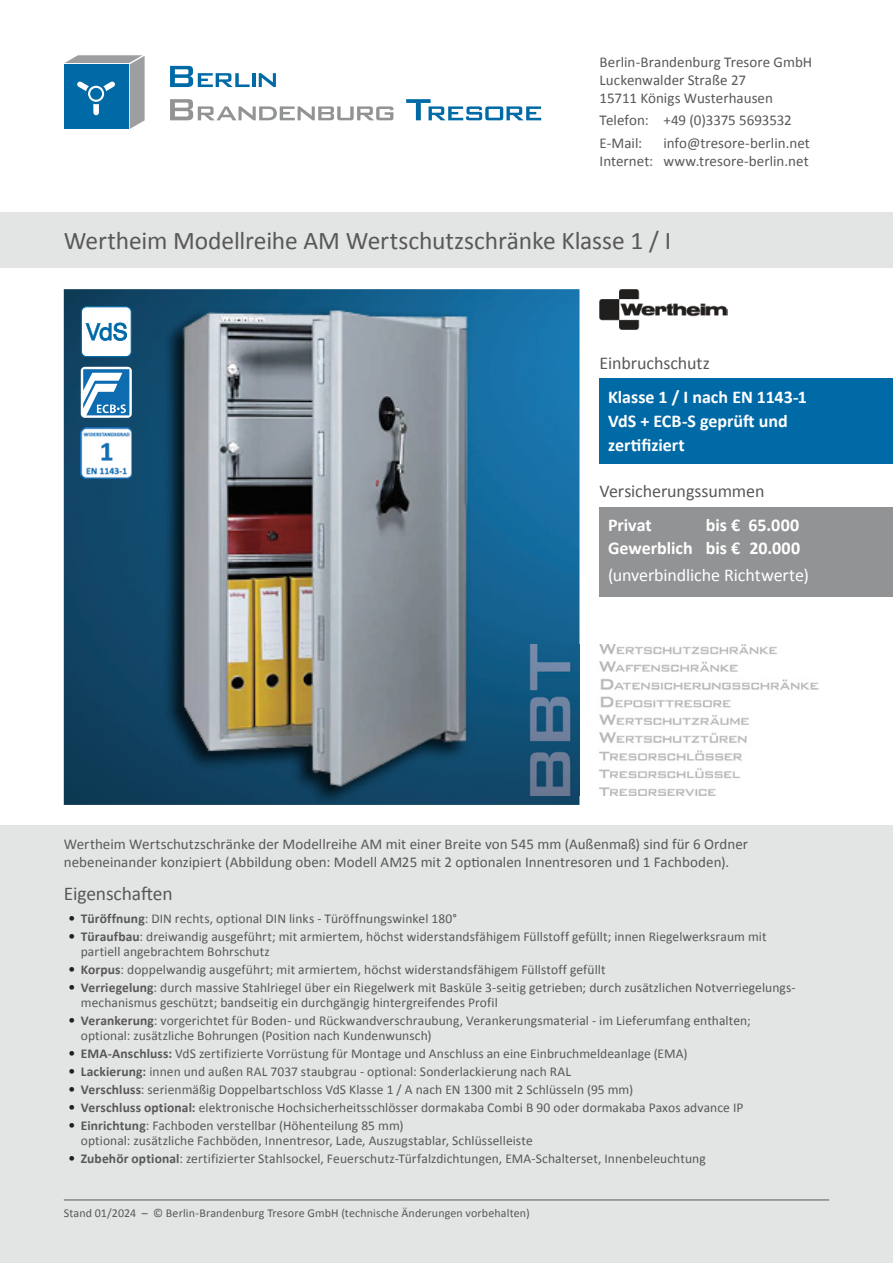
<style>
.page{position:relative;width:893px;height:1263px;background:#fff}
.page>*{position:absolute;margin:0;border:0;box-sizing:border-box;transform-origin:0 0}
.t1{font:25.5px "Calibri";letter-spacing:-.005em;color:#58585a}
.t2{font:19.5px "Calibri";letter-spacing:-.01em;color:#58585a}
.t3{font:700 18px/24px "Calibri";color:#fff}
.t4{font:18px "Calibri";letter-spacing:-.005em;color:#58585a}
.t5{font:18px "Calibri";letter-spacing:-.005em;color:#fff}
.t6{font:15px/18px "Calibri";color:#58585a}
.t7{font:13.5px/15px "Calibri";letter-spacing:.005em;color:#58585a}
.t8{font:12px "Calibri";letter-spacing:.01em;color:#58585a}
.s1{font-size:15px;color:#1e2122}
.s2{font-weight:700}
</style>
<div class="page">
<div style="left:1px;top:826px;width:891px;height:436px;background:#e3e4e4"></div>
<div style="left:0;top:825px;width:893px;height:438px;border:2px solid #e3e4e4"></div>
<div style="left:0;top:213px;width:893px;height:55px;background:#e3e4e4"></div>
<hr style="left:64px;top:1199px;width:765px;height:1px;background:#58585a">
<img style="left:64px;top:289px;width:515px;height:516px">
<img style="left:81px;top:427px;width:51px;height:51px">
<svg style="left:81px;top:306px;width:51px;height:51px"></svg>
<img style="left:529px;top:644px;width:290px;height:151px">
<div style="left:81px;top:367px;width:51px;height:51px;border:2px solid #fff;border-radius:3px"></div>
<svg style="left:83px;top:369px;width:46px;height:46px"></svg>
<div style="left:600px;top:378px;width:293px;height:85px;background:#006aa7"></div>
<div style="left:600px;top:507px;width:293px;height:89px;background:#929395"></div>
<img style="left:600px;top:289px;width:127px;height:40px">
<svg style="left:64px;top:55px;width:81px;height:74px;background:#3d84ac"></svg>
<svg style="left:86px;top:83px;width:21px;height:21px"></svg>
<div style="left:88px;top:86px;width:16px;height:16px;border:2px solid #fff;border-radius:50%"></div>
<svg style="left:170px;top:66px;width:80px;height:21px"></svg>
<hr style="left:252px;top:73px;width:3px;height:14px;background:#006aa7">
<svg style="left:259px;top:73px;width:17px;height:14px"></svg>
<svg style="left:170px;top:99px;width:223px;height:21px"></svg>
<svg style="left:406px;top:99px;width:135px;height:21px"></svg>
<p class="t6" style="left:600px;top:53px;width:214px">Berlin-Brandenburg Tresore GmbH<br>Luckenwalder Straße 27<br>15711 Königs Wusterhausen</p>
<p class="t6" style="left:600px;top:109px;width:194px;line-height:22.5px">Telefon: +49 (0)3375 5693532<br>E-Mail:</p>
<p class="t6" style="left:600px;top:134px;width:212px;text-align:right">info@tresore-berlin.net<br>Internet: www.tresore-berlin.net</p>
<h1 class="t1" style="left:64px;top:224px;width:609px">Wertheim Modellreihe AM Wertschutzschränke Klasse 1 / I</h1>
<h3 class="t4" style="left:600px;top:351px;width:112px">Einbruchschutz</h3>
<h3 class="t3" style="left:608px;top:385px;width:200px">Klasse 1 / I nach EN 1143-1<br>VdS + ECB-S geprüft und zertifiziert</h3>
<h3 class="t4" style="left:600px;top:480px;width:166px">Versicherungssummen</h3>
<h3 class="t3" style="left:608px;top:514px;width:194px;line-height:22.5px;text-align:right">bis € 65.000<br>Gewerblich bis € 20.000</h3>
<h3 class="t5" style="left:608px;top:563px;width:202px">(unverbindliche Richtwerte)</h3>
<h3 class="t3" style="left:608px;top:513px;width:45px">Privat</h3>
<p class="t6" style="left:64px;top:835px;width:686px">Wertheim Wertschutzschränke der Modellreihe AM mit einer Breite von 545 mm (Außenmaß) sind für 6 Ordner nebeneinander konzipiert (Abbildung oben: Modell AM25 mit 2 optionalen Innentresoren und 1 Fachboden).</p>
<h2 class="t2" style="left:64px;top:881px;width:110px">Eigenschaften</h2>
<p class="t7" style="left:68px;top:910px;width:391px"><span class="s1">•</span> <span class="s2">Türöffnung</span>: DIN rechts, optional DIN links - Türöffnungswinkel 180°</p>
<p class="t7" style="left:81px;top:928px;width:687px;text-indent:-13px"><span class="s1">•</span> <span class="s2">Türaufbau</span>: dreiwandig ausgeführt; mit armiertem, höchst widerstandsfähigem Füllstoff gefüllt; innen Riegelwerksraum mit partiell angebrachtem Bohrschutz</p>
<p class="t7" style="left:68px;top:961px;width:539px"><span class="s1">•</span> <span class="s2">Korpus</span>: doppelwandig ausgeführt; mit armiertem, höchst widerstandsfähigem Füllstoff gefüllt</p>
<p class="t7" style="left:81px;top:979px;width:716px;text-indent:-13px"><span class="s1">•</span> <span class="s2">Verriegelung</span>: durch massive Stahlriegel über ein Riegelwerk mit Basküle 3-seitig getrieben; durch zusätzlichen Notverriegelungs&shy;mechanismus geschützt; bandseitig ein durchgängig hintergreifendes Profil</p>
<p class="t7" style="left:81px;top:1012px;width:671px;text-indent:-13px"><span class="s1">•</span> <span class="s2">Verankerung</span>: vorgerichtet für Boden- und Rückwandverschraubung, Verankerungsmaterial - im Lieferumfang enthalten; optional: zusätzliche Bohrungen (Position nach Kundenwunsch)</p>
<p class="t7" style="left:68px;top:1045px;width:621px"><span class="s1">•</span> <span class="s2">EMA-Anschluss:</span> VdS zertifizierte Vorrüstung für Montage und Anschluss an eine Einbruchmeldeanlage (EMA)</p>
<p class="t7" style="left:68px;top:1063px;width:505px"><span class="s1">•</span> <span class="s2">Lackierung:</span> innen und außen RAL 7037 staubgrau - optional: Sonderlackierung nach RAL</p>
<p class="t7" style="left:68px;top:1081px;width:567px"><span class="s1">•</span> <span class="s2">Verschluss</span>: serienmäßig Doppelbartschloss VdS Klasse 1 / A nach EN 1300 mit 2 Schlüsseln (95 mm)</p>
<p class="t7" style="left:68px;top:1099px;width:677px"><span class="s1">•</span> <span class="s2">Verschluss optional:</span> elektronische Hochsicherheitsschlösser dormakaba Combi B 90 oder dormakaba Paxos advance IP</p>
<p class="t7" style="left:81px;top:1117px;width:453px;text-indent:-13px"><span class="s1">•</span> <span class="s2">Einrichtung</span>: Fachboden verstellbar (Höhenteilung 85 mm)<br>optional: zusätzliche Fachböden, Innentresor, Lade, Auszugstablar, Schlüsselleiste</p>
<p class="t7" style="left:68px;top:1150px;width:639px"><span class="s1">•</span> <span class="s2">Zubehör optional</span>: zertifizierter Stahlsockel, Feuerschutz-Türfalzdichtungen, EMA-Schalterset, Innenbeleuchtung</p>
<p class="t8" style="left:64px;top:1205px;width:467px">Stand 01/2024 – © Berlin-Brandenburg Tresore GmbH (technische Änderungen vorbehalten)</p>
</div>
